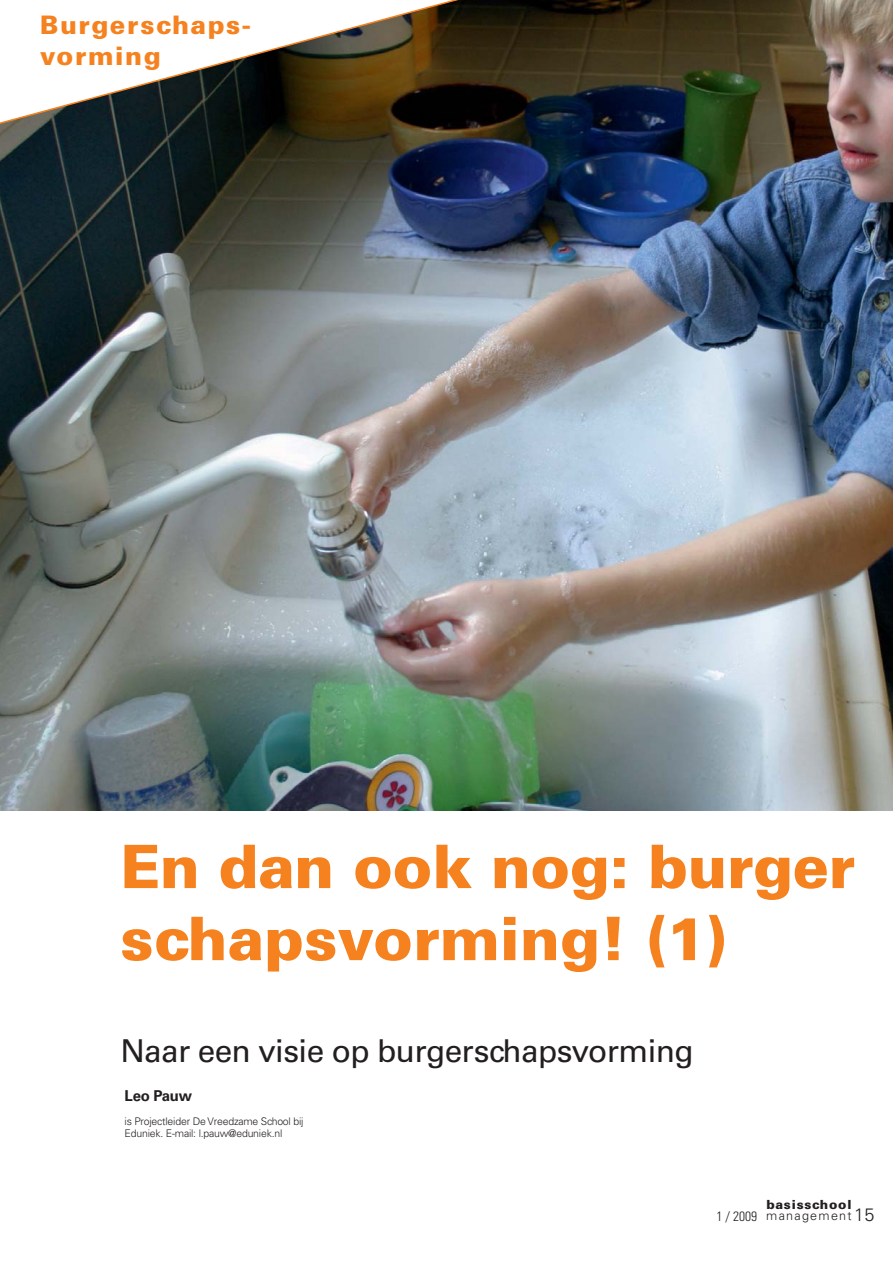
<style>
.page{position:relative;width:893px;height:1263px;background:#fff}
.page>*{position:absolute;margin:0;border:0;box-sizing:border-box;transform-origin:0 0}
.t1{font:900 60px/72px "Univers LT Std";letter-spacing:-.01em;color:#f5821f}
.t2{font:31.5px "Univers LT Std";letter-spacing:-.02em;color:#231f20}
.t3{font:900 25.5px/30.6px "Univers LT Std";letter-spacing:.06em;color:#f5821f}
.t4{font:300 18px "Univers LT Std";color:#231f20}
.t5{font:700 15px "Univers LT Std";letter-spacing:-.02em;color:#231f20}
.t6{font:300 condensed 13.5px "Univers LT Std";color:#231f20}
.t7{font:900 12.6px "Univers LT Std";letter-spacing:.06em;color:#231f20}
.t8{font:300 12.6px "Univers LT Std";letter-spacing:.1em;color:#231f20}
.t9{font:300 10.5px/12px "Univers LT Std";letter-spacing:-.02em;color:#231f20}
</style>
<div class="page">
<img style="left:0;top:0;width:892px;height:810px">
<svg style="left:0;top:0;width:512px;height:128px"></svg>
<h3 class="t3" style="left:40px;top:11px;width:212px">Burgerschaps&shy;vorming</h3>
<h1 class="t1" style="left:120px;top:834px;width:736px">En dan ook nog: burger schapsvorming! (1)</h1>
<h2 class="t2" style="left:120px;top:1037px;width:574px">Naar een visie op burgerschapsvorming</h2>
<h3 class="t5" style="left:125px;top:1089px;width:69px">Leo Pauw</h3>
<p class="t9" style="left:125px;top:1115px;width:180px">is Projectleider De Vreedzame School bij<br>Eduniek. E-mail: l.pauw@eduniek.nl</p>
<p class="t7" style="left:766px;top:1199px;width:87px">basisschool</p>
<p class="t8" style="left:766px;top:1209px;width:87px">management</p>
<p class="t6" style="left:716px;top:1209px;width:42px">1 / 2009</p>
<h3 class="t4" style="left:853px;top:1206px;width:22px">15</h3>
</div>
